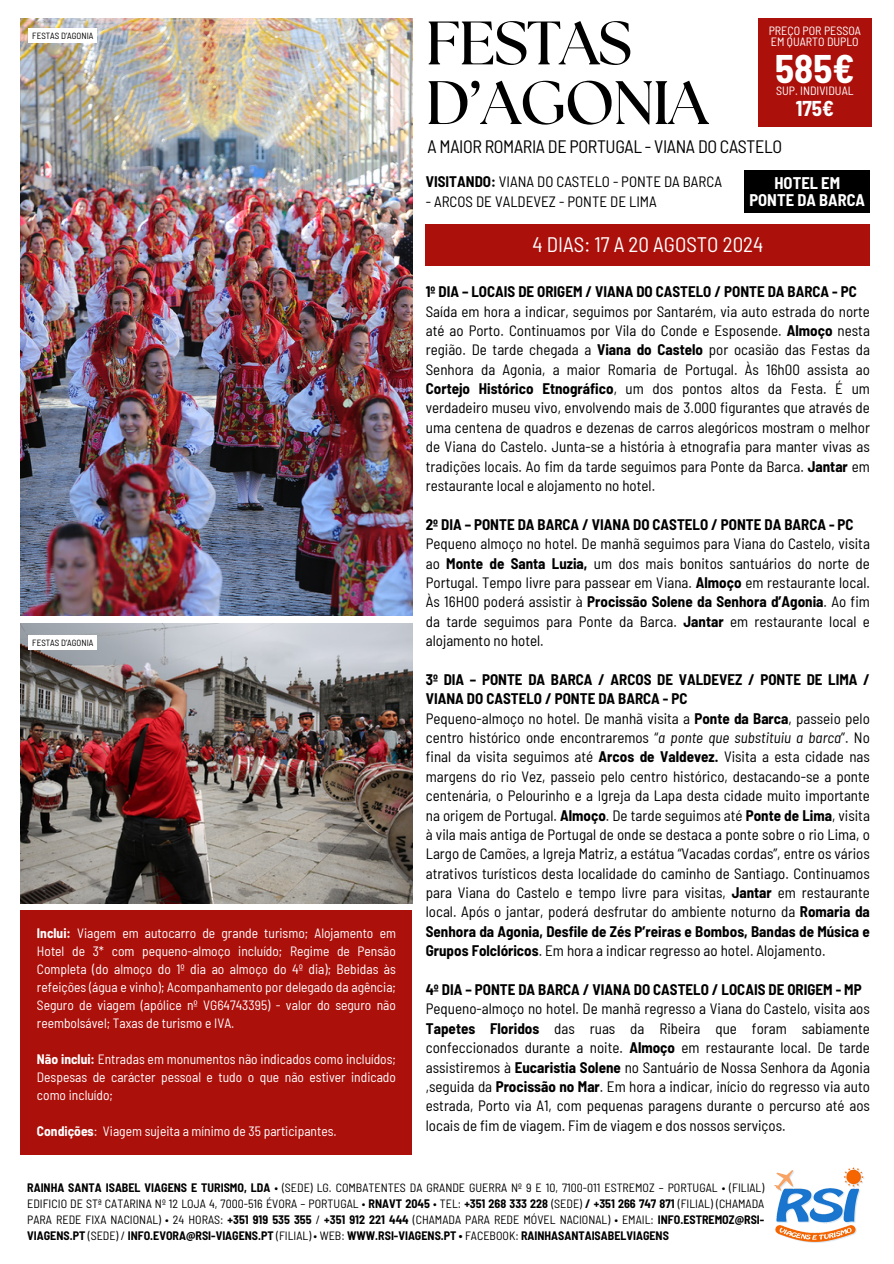
<style>
.page{position:relative;width:894px;height:1264px;background:#fff}
.page>*{position:absolute;margin:0;border:0;box-sizing:border-box;transform-origin:0 0}
.t1{font:700 61.2px/59.7px "The Seasons";letter-spacing:-.02em;color:#000}
.t2{font:700 semi-condensed 39px "Barlow";color:#fff}
.t3{font:semi-condensed 21px "Barlow";color:#fff}
.t4{font:700 semi-condensed 21px "Barlow";color:#fff}
.t5{font:semi-condensed 18px "Barlow";letter-spacing:-.02em;color:#000}
.t6{font:700 semi-condensed 16.5px/16.8px "Barlow";color:#fff;text-align:center}
.t7{font:semi-condensed 15px/19.4px "Barlow";color:#000}
.t8{font:semi-condensed 13.5px/18px "Barlow";color:#fff;text-align:justify}
.t9{font:semi-condensed 12px/16px "Barlow";color:#000;text-align:justify}
.t10{font:semi-condensed 12px/11.2px "Barlow";color:#fff}
.t11{font:semi-condensed 9px "Barlow";color:#000}
.s1{font-weight:700}
.s2{font-style:italic}
</style>
<div class="page">
<img style="left:774px;top:1167px;width:90px;height:75px">
<div style="left:20px;top:910px;width:392px;height:244px;background:#ab100b"></div>
<div style="left:425px;top:224px;width:444px;height:41px;background:#ab100b"></div>
<img style="left:20px;top:18px;width:392px;height:598px">
<div style="left:757px;top:18px;width:114px;height:108px;background:#ab100b"></div>
<img style="left:20px;top:623px;width:392px;height:280px">
<div style="left:29px;top:29px;width:68px;height:14px;background:#fff"></div>
<div style="left:29px;top:636px;width:68px;height:14px;background:#fff"></div>
<div style="left:744px;top:170px;width:125px;height:42px;background:#000"></div>
<p class="t11" style="left:32px;top:30px;width:63px">FESTAS D’AGONIA</p>
<h6 class="t11" style="left:32px;top:637px;width:63px">FESTAS D’AGONIA</h6>
<p class="t8" style="left:37px;top:923px;width:360px"><span class="s1">Inclui:</span> Viagem em autocarro de grande turismo; Alojamento em Hotel de 3* com pequeno-almoço incluído; Regime de Pensão Completa (do almoço do 1º dia ao almoço do 4º dia); Bebidas às refeições (água e vinho); Acompanhamento por delegado da agência; Seguro de viagem (apólice nº VG64743395) - valor do seguro não reembolsável; Taxas de turismo e IVA.</p>
<h3 class="t8" style="left:37px;top:1049px;width:360px"><span class="s1">Não inclui:</span> Entradas em monumentos não indicados como incluídos; Despesas de carácter pessoal e tudo o que não estiver indicado como incluído;</h3>
<h2 class="t8" style="left:37px;top:1121px;width:301px"><span class="s1">Condições</span>: Viagem sujeita a mínimo de 35 participantes.</h2>
<p class="t1" style="left:425px;top:16px;width:284px">FESTAS<br>D’AGONIA</p>
<p class="t10" style="left:768px;top:24px;width:94px">PREÇO POR PESSOA<br>EM QUARTO DUPLO</p>
<h6 class="t2" style="left:775px;top:44px;width:81px">585€</h6>
<h6 class="t10" style="left:775px;top:85px;width:79px">SUP. INDIVIDUAL</h6>
<h6 class="t4" style="left:795px;top:95px;width:40px">175€</h6>
<h6 class="t5" style="left:427px;top:135px;width:356px">A MAIOR ROMARIA DE PORTUGAL - VIANA DO CASTELO</h6>
<p class="t6" style="left:749px;top:174px;width:117px">HOTEL EM<br>PONTE DA BARCA</p>
<h6 class="t7" style="left:425px;top:171px;width:297px"><span class="s1">VISITANDO:</span> VIANA DO CASTELO - PONTE DA BARCA</h6>
<h6 class="t7" style="left:425px;top:191px;width:232px">- ARCOS DE VALDEVEZ - PONTE DE LIMA</h6>
<p class="t3" style="left:532px;top:231px;width:232px">4 DIAS: 17 A 20 AGOSTO 2024</p>
<p class="t7" style="left:425px;top:281px;width:445px"><span class="s1">1º DIA – LOCAIS DE ORIGEM / VIANA DO CASTELO / PONTE DA BARCA - PC </span>Saída em hora a indicar, seguimos por Santarém, via auto estrada do norte até ao Porto. Continuamos por Vila do Conde e Esposende. <span class="s1">Almoço</span> nesta região. De tarde chegada a <span class="s1">Viana do Castelo</span> por ocasião das Festas da Senhora da Agonia, a maior Romaria de Portugal. Às 16h00 assista ao <span class="s1">Cortejo Histórico Etnográfico</span>, um dos pontos altos da Festa. É um verdadeiro museu vivo, envolvendo mais de 3.000 figurantes que através de uma centena de quadros e dezenas de carros alegóricos mostram o melhor de Viana do Castelo. Junta-se a história à etnografia para manter vivas as tradições locais. Ao fim da tarde seguimos para Ponte da Barca. <span class="s1">Jantar</span> em restaurante local e alojamento no hotel.</p>
<p class="t7" style="left:425px;top:514px;width:445px"><span class="s1">2º DIA – PONTE DA BARCA / VIANA DO CASTELO / PONTE DA BARCA - PC </span>Pequeno almoço no hotel. De manhã seguimos para Viana do Castelo, visita ao <span class="s1">Monte de Santa Luzia,</span> um dos mais bonitos santuários do norte de Portugal. Tempo livre para passear em Viana. <span class="s1">Almoço</span> em restaurante local.<br>Às 16H00 poderá assistir à <span class="s1">Procissão Solene da Senhora d’Agonia</span>. Ao fim da tarde seguimos para Ponte da Barca. <span class="s1">Jantar</span> em restaurante local e alojamento no hotel.</p>
<p class="t7" style="left:425px;top:669px;width:445px"><span class="s1">3º DIA – PONTE DA BARCA / ARCOS DE VALDEVEZ / PONTE DE LIMA / VIANA DO CASTELO / PONTE DA BARCA - PC<br></span>Pequeno-almoço no hotel. De manhã visita a <span class="s1">Ponte da Barca</span>, passeio pelo centro histórico onde encontraremos “<span class="s2">a ponte que substituiu a barca</span>”. No final da visita seguimos até <span class="s1">Arcos de Valdevez.</span> Visita a esta cidade nas margens do rio Vez, passeio pelo centro histórico, destacando-se a ponte centenária, o Pelourinho e a Igreja da Lapa desta cidade muito importante na origem de Portugal. <span class="s1">Almoço</span>. De tarde seguimos até <span class="s1">Ponte de Lima</span>, visita à vila mais antiga de Portugal de onde se destaca a ponte sobre o rio Lima, o Largo de Camões, a Igreja Matriz, a estátua “Vacadas cordas”, entre os vários atrativos turísticos desta localidade do caminho de Santiago. Continuamos para Viana do Castelo e tempo livre para visitas, <span class="s1">Jantar</span> em restaurante local. Após o jantar, poderá desfrutar do ambiente noturno da <span class="s1">Romaria da Senhora da Agonia, Desfile de Zés P’reiras e Bombos, Bandas de Música e Grupos Folclóricos</span>. Em hora a indicar regresso ao hotel. Alojamento.</p>
<h4 class="t7" style="left:425px;top:979px;width:445px"><span class="s1">4º DIA – PONTE DA BARCA / VIANA DO CASTELO / LOCAIS DE ORIGEM - MP </span>Pequeno-almoço no hotel. De manhã regresso a Viana do Castelo, visita aos <span class="s1">Tapetes Floridos</span> das ruas da Ribeira que foram sabiamente confeccionados durante a noite. <span class="s1">Almoço</span> em restaurante local. De tarde assistiremos à <span class="s1">Eucaristia Solene</span> no Santuário de Nossa Senhora da Agonia ,seguida da <span class="s1">Procissão no Mar</span>. Em hora a indicar, início do regresso via auto estrada, Porto via A1, com pequenas paragens durante o percurso até aos locais de fim de viagem. Fim de viagem e dos nossos serviços.</h4>
<h5 class="t9" style="left:27px;top:1179px;width:738px"><span class="s1">RAINHA SANTA ISABEL VIAGENS E TURISMO, LDA</span> • (SEDE) LG. COMBATENTES DA GRANDE GUERRA Nº 9 E 10, 7100-011 ESTREMOZ – PORTUGAL • (FILIAL)<br>EDIFICIO DE STª CATARINA Nº 12 LOJA 4, 7000-516 ÉVORA – PORTUGAL • <span class="s1">RNAVT 2045</span> • TEL: <span class="s1">+351 268 333 228</span> (SEDE) <span class="s1">/ +351 266 747 871</span> (FILIAL) (CHAMADA PARA REDE FIXA NACIONAL) • 24 HORAS: <span class="s1">+351 919 535 355</span> / <span class="s1">+351 912 221 444</span> (CHAMADA PARA REDE MÓVEL NACIONAL) • EMAIL: <span class="s1">INFO.ESTREMOZ@RSI-VIAGENS.PT</span> (SEDE) / <span class="s1">INFO.EVORA@RSI-VIAGENS.PT</span> (FILIAL) • WEB: <span class="s1">WWW.RSI-VIAGENS.PT •</span> FACEBOOK: <span class="s1">RAINHASANTAISABELVIAGENS</span></h5>
</div>
